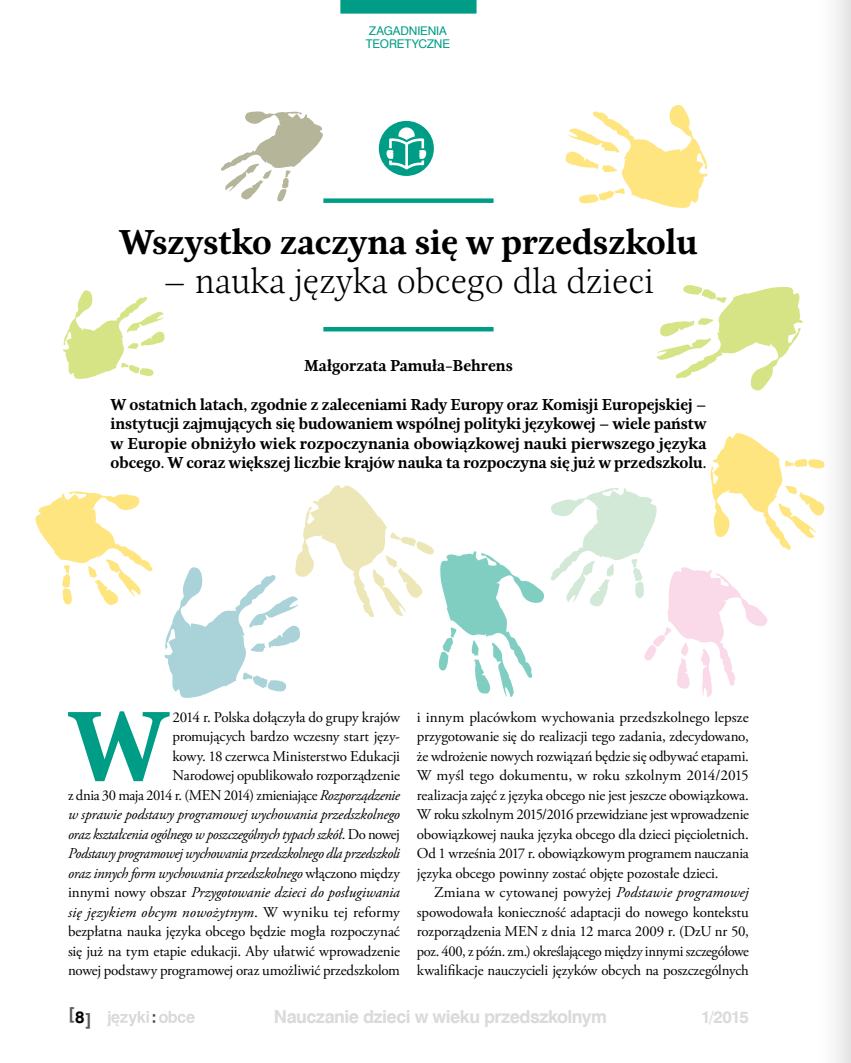
<style>
.page{position:relative;width:851px;height:1063px;background:#fff}
.page>*{position:absolute;margin:0;border:0;box-sizing:border-box;transform-origin:0 0}
.t1{font:700 102.9px "Nyte";color:#009d86}
.t2{font:700 36px "Nyte";color:#000}
.t3{font:100 36px "Nyte";color:#000}
.t4{font:700 18px "Swiss 721 TL";letter-spacing:-.03em;color:#dadada}
.t5{font:700 16.65px "Swiss 721 TL";color:#dadada}
.t6{font:700 16.5px/19.5px "Nyte";letter-spacing:-.005em;color:#000;text-align:justify}
.t7{font:700 16.5px "Swiss 721 TL";color:#575756}
.t8{font:15px/19.5px "Adobe Garamond Pro";letter-spacing:-.015em;color:#000;text-align:justify}
.t9{font:12px/13.5px "Swiss 721 TL";letter-spacing:-.01em;color:#009d86}
.s1{font-style:italic}
.s2{color:#000}
</style>
<div class="page">
<svg style="left:656px;top:285px;width:147px;height:106px"></svg>
<svg style="left:221px;top:111px;width:102px;height:91px"></svg>
<svg style="left:63px;top:290px;width:102px;height:89px"></svg>
<svg style="left:35px;top:491px;width:118px;height:114px"></svg>
<svg style="left:164px;top:433px;width:646px;height:265px"></svg>
<svg style="left:565px;top:105px;width:143px;height:103px"></svg>
<div style="left:323px;top:198px;width:170px;height:5px;background:#009d86"></div>
<hr style="left:323px;top:327px;width:170px;height:4px;background:#009d86">
<div style="left:379px;top:121px;width:55px;height:55px;background:#009d86;border-radius:50%"></div>
<svg style="left:386px;top:127px;width:40px;height:42px"></svg>
<svg style="left:107px;top:1011px;width:88px;height:15px"></svg>
<div style="left:340px;top:0;width:136px;height:14px;background:#009d86"></div>
<div style="left:810px;top:0;width:40px;height:1063px;background:linear-gradient(to right,#fff,#e9e9ea)"></div>
<p class="t9" style="left:366px;top:24px;width:86px">ZAGADNIENIA<br>TEORETYCZNE</p>
<h2 class="t2" style="left:119px;top:216px;width:579px">Wszystko zaczyna się w przedszkolu</h2>
<h2 class="t3" style="left:163px;top:255px;width:492px">– nauka języka obcego dla dzieci</h2>
<p class="t6" style="left:304px;top:355px;width:210px">Małgorzata Pamuła-Behrens</p>
<p class="t6" style="left:111px;top:394px;width:597px">W ostatnich latach, zgodnie z zaleceniami Rady Europy oraz Komisji Europejskiej – instytucji zajmujących się budowaniem wspólnej polityki językowej – wiele państw w Europie obniżyło wiek rozpoczynania obowiązkowej nauki pierwszego języka obcego. W coraz większej liczbie krajów nauka ta rozpoczyna się już w przedszkolu.</p>
<p class="t8" style="left:68px;top:708px;width:333px;text-align:right">2014 r. Polska dołączyła do grupy krajów<br>promujących bardzo wczesny start języ-<br>kowy. 18 czerwca Ministerstwo Edukacji<br>Narodowej opublikowało rozporządzenie<br>z dnia 30 maja 2014 r. (MEN 2014) zmieniające <span class="s1">Rozporządzenie w sprawie podstawy programowej wychowania przedszkolnego oraz kształcenia ogólnego w poszczególnych typach szkół</span>. Do nowej <span class="s1">Podstawy programowej wychowania przedszkolnego dla przedszkoli oraz innych form wychowania przedszkolnego</span> włączono między innymi nowy obszar <span class="s1">Przygotowanie dzieci do posługiwania się językiem obcym nowożytnym</span>. W wyniku tej reformy bezpłatna nauka języka obcego będzie mogła rozpoczynać się już na tym etapie edukacji. Aby ułatwić wprowadzenie nowej podstawy programowej oraz umożliwić przedszkolom</p>
<p class="t8" style="left:417px;top:708px;width:333px">i innym placówkom wychowania przedszkolnego lepsze przygotowanie się do realizacji tego zadania, zdecydowano, że wdrożenie nowych rozwiązań będzie się odbywać etapami.<br>W myśl tego dokumentu, w roku szkolnym 2014/2015 realizacja zajęć z języka obcego nie jest jeszcze obowiązkowa.<br>W roku szkolnym 2015/2016 przewidziane jest wprowadzenie obowiązkowej nauka języka obcego dla dzieci pięcioletnich.<br>Od 1 września 2017 r. obowiązkowym programem nauczania języka obcego powinny zostać objęte pozostałe dzieci.</p>
<h1 class="t1" style="left:68px;top:673px;width:102px">W</h1>
<p class="t8" style="left:417px;top:883px;width:333px;text-indent:17px">Zmiana w cytowanej powyżej <span class="s1">Podstawie programowej </span>spowodowała konieczność adaptacji do nowego kontekstu rozporządzenia MEN z dnia 12 marca 2009 r. (DzU nr 50, poz. 400, z późn. zm.) określającego między innymi szczegółowe kwalifikacje nauczycieli języków obcych na poszczególnych</p>
<p class="t7" style="left:68px;top:1006px;width:25px">[<span class="s2">8</span>]</p>
<p class="t4" style="left:274px;top:1005px;width:334px">Nauczanie dzieci w wieku przedszkolnym</p>
<p class="t5" style="left:701px;top:1006px;width:49px">1/2015</p>
</div>
